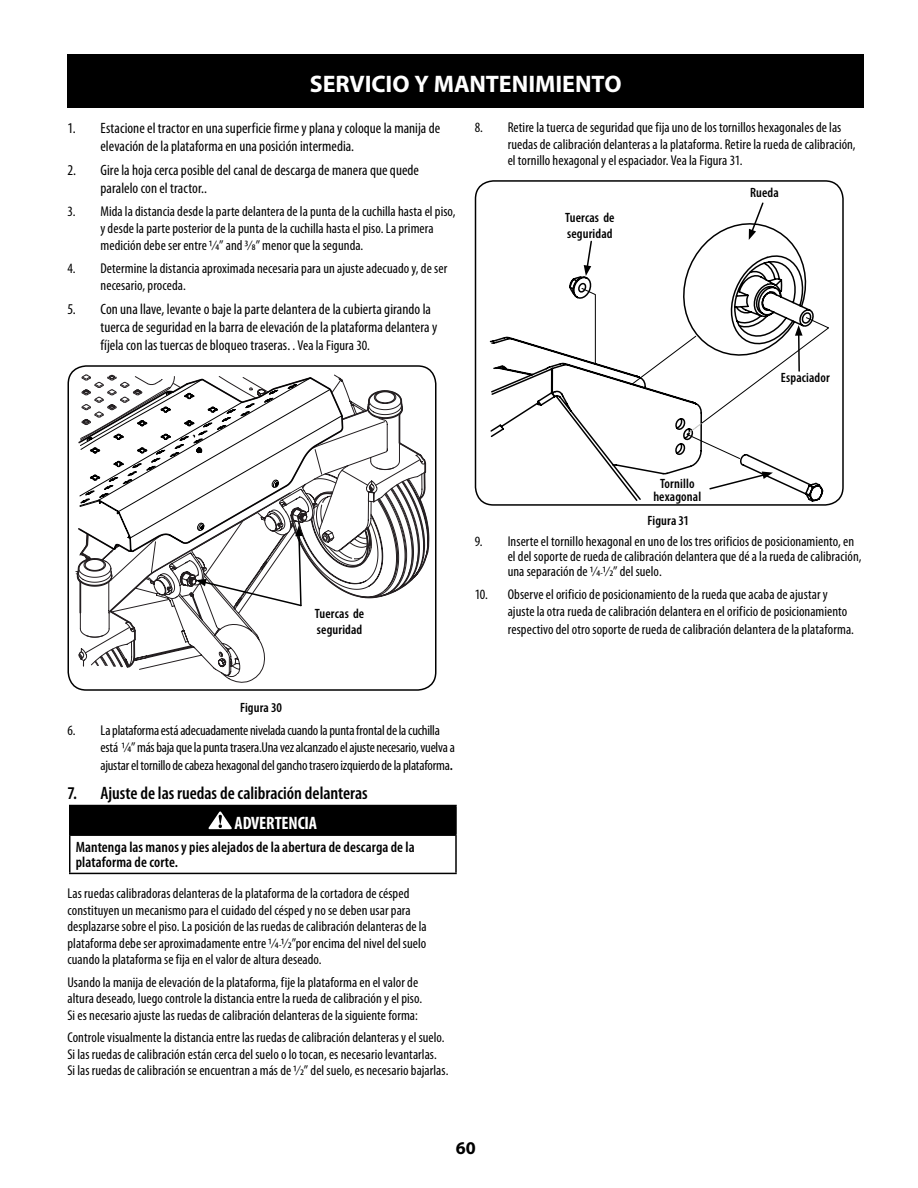
<style>
.page{position:relative;width:918px;height:1188px;background:#fff}
.page>*{position:absolute;margin:0;border:0;box-sizing:border-box;transform-origin:0 0}
.t1{font:700 24px "Myriad Pro";color:#fff}
.t2{font:600 condensed 18px "Myriad Pro";color:#000}
.t3{font:700 condensed 18px "Myriad Pro";letter-spacing:-.01em;color:#fff}
.t4{font:700 18px "Myriad Pro";color:#000}
.t5{font:condensed 15px/18px "Myriad Pro";letter-spacing:.005em;color:#000}
.t6{font:600 condensed 15px/15px "Myriad Pro";letter-spacing:.005em;color:#000}
.t7{font:condensed 14.25px/16.5px "Myriad Pro";letter-spacing:.005em;color:#000}
.t8{font:condensed 14.25px/17.5px "Myriad Pro";letter-spacing:-.015em;color:#000}
.t9{font:600 condensed 13.5px/16.2px "Myriad Pro";letter-spacing:.01em;color:#000}
.s1{font-size:14.25px}
.s2{font-weight:600}
</style>
<div class="page">
<div style="left:68px;top:54px;width:796px;height:54px;background:#000"></div>
<svg style="left:77px;top:567px;width:188px;height:111px"></svg>
<svg style="left:78px;top:374px;width:351px;height:233px"></svg>
<div style="left:68px;top:365px;width:368px;height:326px;border:2px solid #000;border-radius:18px"></div>
<div style="left:70px;top:806px;width:386px;height:29px;background:#000"></div>
<hr style="left:69px;top:805px;width:388px;height:1px;background:#000">
<svg style="left:69px;top:806px;width:1px;height:28px"></svg>
<hr style="left:455px;top:806px;width:2px;height:28px;background:#000">
<hr style="left:69px;top:834px;width:388px;height:2px;background:#000">
<hr style="left:69px;top:836px;width:1px;height:37px;background:#000">
<hr style="left:455px;top:836px;width:2px;height:37px;background:#000">
<hr style="left:69px;top:873px;width:388px;height:1px;background:#000">
<svg style="left:208px;top:811px;width:24px;height:18px"></svg>
<svg style="left:489px;top:223px;width:335px;height:279px"></svg>
<svg style="left:584px;top:240px;width:9px;height:36px"></svg>
<svg style="left:749px;top:202px;width:16px;height:38px"></svg>
<svg style="left:708px;top:472px;width:65px;height:19px"></svg>
<svg style="left:581px;top:288px;width:248px;height:171px"></svg>
<div style="left:475px;top:180px;width:369px;height:326px;border:2px solid #000;border-radius:18px"></div>
<h1 class="t1" style="left:310px;top:68px;width:313px">SERVICIO Y MANTENIMIENTO</h1>
<p class="t5" style="left:100px;top:119px;width:341px;text-indent:-33px">1. Estacione el tractor en una superficie firme y plana y coloque la manija de elevación de la plataforma en una posición intermedia.</p>
<p class="t5" style="left:100px;top:161px;width:320px;text-indent:-33px">2. Gire la hoja cerca posible del canal de descarga de manera que quede paralelo con el tractor..</p>
<p class="t7" style="left:100px;top:203px;width:357px;line-height:17.1px;text-indent:-33px">3. Mida la distancia desde la parte delantera de la punta de la cuchilla hasta el piso, y desde la parte posterior de la punta de la cuchilla hasta el piso. La primera medición debe ser entre 1⁄4” and 3⁄8” menor que la segunda.</p>
<p class="t7" style="left:101px;top:260px;width:348px;line-height:17.1px;text-indent:-33px">4. Determine la distancia aproximada necesaria para un ajuste adecuado y, de ser necesario, proceda.</p>
<p class="t5" style="left:100px;top:301px;width:338px;text-indent:-33px">5. Con una llave, levante o baje la parte delantera de la cubierta girando la tuerca de seguridad en la barra de elevación de la plataforma delantera y fíjela con las tuercas de bloqueo traseras. <span class="s1">. Vea la Figura 30.</span></p>
<p class="t7" style="left:508px;top:120px;width:350px;text-indent:-33px">8. Retire la tuerca de seguridad que fija uno de los tornillos hexagonales de las ruedas de calibración delanteras a la plataforma. Retire la rueda de calibración, el tornillo hexagonal y el espaciador. Vea la Figura 31.</p>
<p class="t9" style="left:750px;top:185px;width:30px">Rueda</p>
<p class="t9" style="left:565px;top:209px;width:51px">Tuercas de seguridad</p>
<p class="t9" style="left:781px;top:369px;width:50px">Espaciador</p>
<p class="t9" style="left:315px;top:605px;width:51px">Tuercas de seguridad</p>
<p class="t9" style="left:653px;top:476px;width:49px;line-height:13.5px;text-align:center">Tornillo hexagonal</p>
<p class="t9" style="left:647px;top:512px;width:43px">Figura 31</p>
<p class="t7" style="left:508px;top:534px;width:355px;line-height:15px;text-indent:-33px">9. Inserte el tornillo hexagonal en uno de los tres orificios de posicionamiento, en el del soporte de rueda de calibración delantera que dé a la rueda de calibración, una separación de 1⁄4-1⁄2” del suelo.</p>
<p class="t7" style="left:508px;top:586px;width:348px;line-height:17.5px;text-indent:-33px">10. Observe el orificio de posicionamiento de la rueda que acaba de ajustar y ajuste la otra rueda de calibración delantera en el orificio de posicionamiento respectivo del otro soporte de rueda de calibración delantera de la plataforma.</p>
<p class="t9" style="left:240px;top:699px;width:44px">Figura 30</p>
<p class="t8" style="left:101px;top:722px;width:356px;text-indent:-33px">6. La plataforma está adecuadamente nivelada cuando la punta frontal de la cuchilla está 1⁄4” más baja que la punta trasera.Una vez alcanzado el ajuste necesario, vuelva a ajustar el tornillo de cabeza hexagonal del gancho trasero izquierdo de la plataforma<span class="s2">.</span></p>
<p class="t2" style="left:68px;top:782px;width:302px">7. Ajuste de las ruedas de calibración delanteras</p>
<p class="t3" style="left:235px;top:812px;width:84px">ADVERTENCIA</p>
<p class="t6" style="left:76px;top:840px;width:340px">Mantenga las manos y pies alejados de la abertura de descarga de la plataforma de corte.</p>
<p class="t7" style="left:67px;top:886px;width:361px">Las ruedas calibradoras delanteras de la plataforma de la cortadora de césped constituyen un mecanismo para el cuidado del césped y no se deben usar para desplazarse sobre el piso. La posición de las ruedas de calibración delanteras de la plataforma debe ser aproximadamente entre 1⁄4-1⁄2”por encima del nivel del suelo cuando la plataforma se fija en el valor de altura deseado.</p>
<p class="t7" style="left:67px;top:974px;width:356px">Usando la manija de elevación de la plataforma, fije la plataforma en el valor de altura deseado, luego controle la distancia entre la rueda de calibración y el piso.<br>Si es necesario ajuste las ruedas de calibración delanteras de la siguiente forma:</p>
<p class="t7" style="left:67px;top:1030px;width:383px">Controle visualmente la distancia entre las ruedas de calibración delanteras y el suelo.<br>Si las ruedas de calibración están cerca del suelo o lo tocan, es necesario levantarlas.<br>Si las ruedas de calibración se encuentran a más de 1⁄2” del suelo, es necesario bajarlas.</p>
<p class="t4" style="left:456px;top:1136px;width:21px">60</p>
</div>
